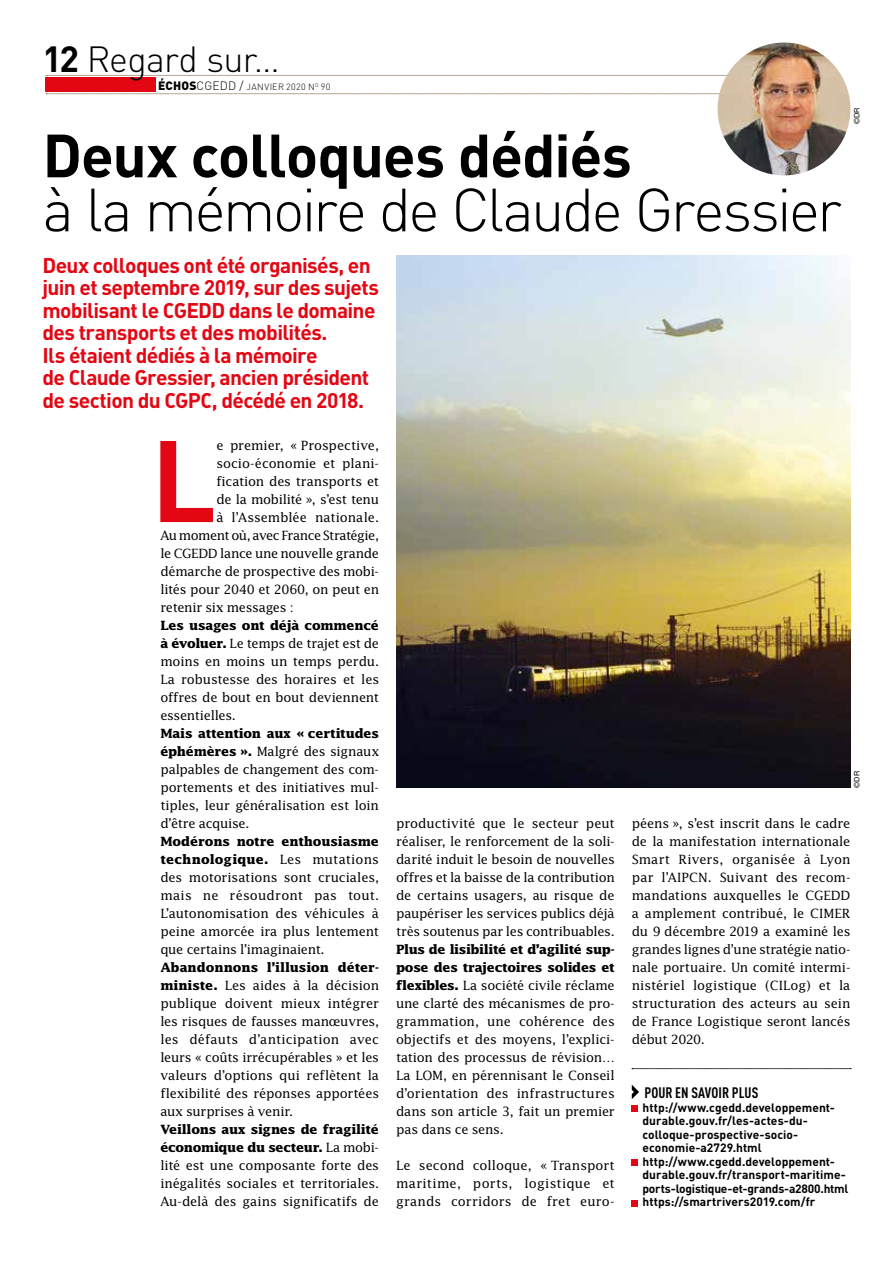
<style>
.page{position:relative;width:893px;height:1263px;background:#fff}
.page>*{position:absolute;margin:0;border:0;box-sizing:border-box;transform-origin:0 0}
.t1{font:700 113.85px "DIN";color:#e30613}
.t2{font:300 60px "DIN";letter-spacing:-.045em;color:#000}
.t3{font:700 60px "DIN";letter-spacing:-.02em;color:#000}
.t4{font:300 36px "DIN";letter-spacing:-.02em;color:#000}
.t5{font:700 21px/22.5px "DIN";letter-spacing:-.03em;color:#e30613}
.t6{font:700 15px "DIN Cond";letter-spacing:.005em;color:#000}
.t7{font:12.75px/18px "Lucida";letter-spacing:-.02em;color:#000;text-align:justify}
.t8{font:12.75px "Lucida";letter-spacing:-.04em;color:#000}
.t9{font:12.75px "Lucida";color:#000}
.t10{font:700 12px/13.5px "DIN";letter-spacing:.005em;color:#000}
.t11{font:300 9px "DIN";letter-spacing:.045em;color:#000}
.t12{font:7.5px "Helvetica Neue LT Std";color:#000}
.s1{font-weight:700}
.s2{font-weight:900;font-size:12px}
.s3{font-size:12px}
</style>
<div class="page">
<svg style="left:46px;top:75px;width:681px;height:1px"></svg>
<svg style="left:46px;top:94px;width:674px;height:1px"></svg>
<div style="left:46px;top:77px;width:110px;height:15px;background:#e30613"></div>
<svg style="left:632px;top:1068px;width:219px;height:1px"></svg>
<svg style="left:632px;top:1085px;width:7px;height:14px"></svg>
<div style="left:632px;top:1105px;width:6px;height:7px;background:#e30613"></div>
<div style="left:632px;top:1159px;width:6px;height:7px;background:#e30613"></div>
<svg style="left:632px;top:1200px;width:6px;height:6px"></svg>
<img style="left:396px;top:255px;width:454px;height:533px">
<img style="left:718px;top:43px;width:132px;height:132px;border-radius:66px">
<h3 class="t4" style="left:43px;top:37px;width:239px"><span class="s1">12</span> Regard sur…</h3>
<p class="t11" style="left:158px;top:81px;width:174px"><span class="s2">ÉCHOS</span><span class="s3">CGEDD /</span> JANVIER 2020 N<sup>O</sup> 90</p>
<h2 class="t3" style="left:43px;top:116px;width:591px">Deux colloques dédiés</h2>
<h2 class="t2" style="left:43px;top:173px;width:801px">à la mémoire de Claude Gressier</h2>
<p class="t5" style="left:43px;top:253px;width:338px">Deux colloques ont été organisés, en juin et septembre 2019, sur des sujets mobilisant le CGEDD dans le domaine des transports et des mobilités.<br>Ils étaient dédiés à la mémoire<br>de Claude Gressier, ancien président de section du CGPC, décédé en 2018.</p>
<p class="t12" style="left:852px;top:124px;width:18px;rotate:-90deg">©DR</p>
<h1 class="t1" style="left:151px;top:406px;width:67px">L</h1>
<p class="t7" style="left:216px;top:436px;width:164px">e premier, « Prospective,</p>
<p class="t7" style="left:216px;top:454px;width:164px">socio-économie et plani-</p>
<p class="t7" style="left:216px;top:472px;width:164px">fication des transports et</p>
<p class="t7" style="left:216px;top:490px;width:164px">de la mobilité », s’est tenu</p>
<p class="t9" style="left:216px;top:510px;width:164px">à l’Assemblée nationale.</p>
<p class="t8" style="left:160px;top:528px;width:220px">Au moment où, avec France Stratégie,</p>
<p class="t7" style="left:160px;top:544px;width:220px">le CGEDD lance une nouvelle grande</p>
<p class="t7" style="left:160px;top:562px;width:220px">démarche de prospective des mobi-</p>
<p class="t7" style="left:160px;top:580px;width:220px">lités pour 2040 et 2060, on peut en</p>
<p class="t7" style="left:160px;top:598px;width:135px">retenir six messages :</p>
<p class="t7" style="left:160px;top:616px;width:220px"><span class="s1">Les usages ont déjà commencé à évoluer.</span> Le temps de trajet est de moins en moins un temps perdu.<br>La robustesse des horaires et les offres de bout en bout deviennent essentielles.</p>
<p class="t7" style="left:160px;top:724px;width:220px"><span class="s1">Mais attention aux « certitudes éphémères ».</span> Malgré des signaux palpables de changement des com&shy;portements et des initiatives mul&shy;tiples, leur généralisation est loin d’être acquise.</p>
<p class="t7" style="left:160px;top:832px;width:220px"><span class="s1">Modérons notre enthousiasme technologique.</span> Les mutations des motorisations sont cruciales, mais ne résoudront pas tout.<br>L’autonomisation des véhicules à peine amorcée ira plus lentement que certains l’imaginaient.</p>
<p class="t7" style="left:160px;top:958px;width:220px"><span class="s1">Abandonnons l’illusion déter&shy;ministe.</span> Les aides à la décision publique doivent mieux intégrer les risques de fausses manœuvres, les défauts d’anticipation avec leurs « coûts irrécupérables » et les valeurs d’options qui reflètent la flexibilité des réponses apportées aux surprises à venir.</p>
<p class="t7" style="left:160px;top:1120px;width:220px"><span class="s1">Veillons aux signes de fragilité économique du secteur.</span> La mobi&shy;lité est une composante forte des inégalités sociales et territoriales.<br>Au-delà des gains significatifs de</p>
<p class="t7" style="left:396px;top:814px;width:220px">productivité que le secteur peut réaliser, le renforcement de la soli&shy;darité induit le besoin de nouvelles offres et la baisse de la contribution de certains usagers, au risque de paupériser les services publics déjà très soutenus par les contribuables.</p>
<p class="t7" style="left:396px;top:940px;width:220px"><span class="s1">Plus de lisibilité et d’agilité sup&shy;pose des trajectoires solides et flexibles.</span> La société civile réclame une clarté des mécanismes de pro&shy;grammation, une cohérence des objectifs et des moyens, l’explici&shy;tation des processus de révision… La LOM, en pérennisant le Conseil d’orientation des infrastructures dans son article 3, fait un premier pas dans ce sens.</p>
<p class="t7" style="left:396px;top:1156px;width:220px">Le second colloque, « Transport maritime, ports, logistique et grands corridors de fret euro-</p>
<p class="t12" style="left:852px;top:788px;width:18px;rotate:-90deg">©DR</p>
<p class="t7" style="left:632px;top:814px;width:220px">péens », s’est inscrit dans le cadre de la manifestation internationale Smart Rivers, organisée à Lyon par l’AIPCN. Suivant des recom&shy;mandations auxquelles le CGEDD a amplement contribué, le CIMER du 9 décembre 2019 a examiné les grandes lignes d’une stratégie natio&shy;nale portuaire. Un comité intermi&shy;nistériel logistique (CILog) et la structuration des acteurs au sein de France Logistique seront lancés début 2020.</p>
<p class="t6" style="left:644px;top:1084px;width:116px">POUR EN SAVOIR PLUS</p>
<p class="t10" style="left:642px;top:1100px;width:207px">http://www.cgedd.developpement&shy;durable.gouv.fr/les-actes-du&shy;colloque-prospective-socio&shy;economie-a2729.html http://www.cgedd.developpement&shy;durable.gouv.fr/transport-maritime&shy;ports-logistique-et-grands-a2800.html https://smartrivers2019.com/fr</p>
</div>
